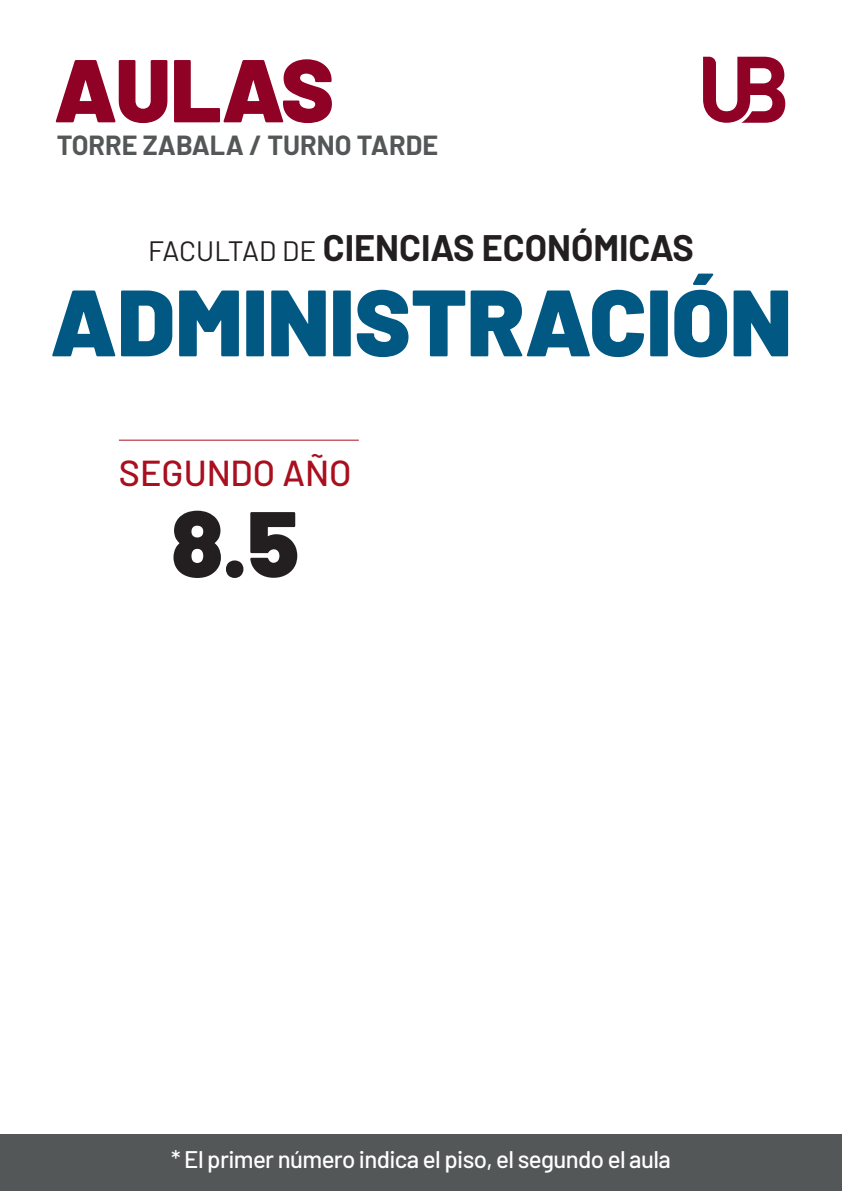
<style>
.page{position:relative;width:842px;height:1191px;background:#fff}
.page>*{position:absolute;margin:0;border:0;box-sizing:border-box;transform-origin:0 0}
.t1{font:900 94px "Barlow";color:#005883}
.t2{font:900 93px "Barlow";color:#231f20}
.t3{font:900 89px "Barlow";letter-spacing:-.01em;color:#900126}
.t4{font:700 36px "Barlow";color:#231f20}
.t5{font:500 36px "Barlow";color:#a90f1e}
.t6{font:700 27px "Barlow";color:#545758}
.t7{font:500 24px "Barlow";letter-spacing:-.025em;color:#fff}
.s1{font-weight:400;font-size:28px}
</style>
<div class="page">
<div style="left:0;top:1134px;width:842px;height:57px;background:#545758"></div>
<svg style="left:703px;top:57px;width:82px;height:66px"></svg>
<hr style="left:119px;top:440px;width:240px;height:1px;background:#a90f1e">
<h3 class="t3" style="left:54px;top:23px;width:282px">AULAS</h3>
<p class="t6" style="left:57px;top:126px;width:383px">TORRE ZABALA / TURNO TARDE</p>
<h3 class="t4" style="left:148px;top:222px;width:547px"><span class="s1">FACULTAD DE</span> CIENCIAS ECONÓMICAS</h3>
<h1 class="t1" style="left:50px;top:252px;width:743px">ADMINISTRACIÓN</h1>
<h3 class="t5" style="left:119px;top:447px;width:234px">SEGUNDO AÑO</h3>
<h2 class="t2" style="left:171px;top:474px;width:129px">8.5</h2>
<p class="t7" style="left:171px;top:1142px;width:501px">* El primer número indica el piso, el segundo el aula</p>
</div>
